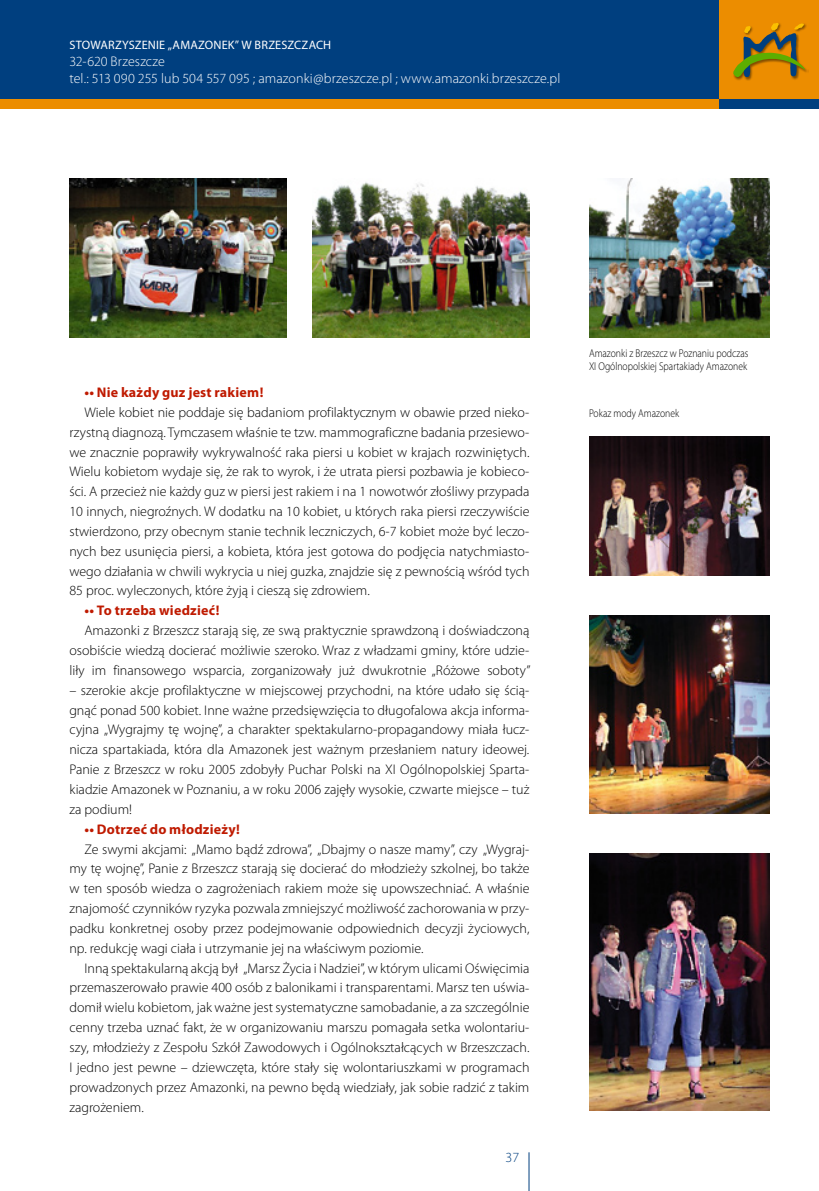
<style>
.page{position:relative;width:819px;height:1191px;background:#fff}
.page>*{position:absolute;margin:0;border:0;box-sizing:border-box;transform-origin:0 0}
.t1{font:300 14px/19.8px "Myriad Pro";color:#000;text-align:justify}
.t2{font:300 14px/16.8px "Myriad Pro";letter-spacing:.005em;color:#fff}
.t3{font:700 14px "Myriad Pro";letter-spacing:.015em;color:#bf1a00}
.t4{font:300 14px "Myriad Pro";color:#003f7f}
.t5{font:12.25px "Myriad Pro";letter-spacing:.01em;color:#fff}
.t6{font:300 11.38px/13.7px "Myriad Pro";color:#000;scale:.85 1}
</style>
<div class="page">
<div style="left:0;top:0;width:719px;height:99px;background:#003f7f"></div>
<div style="left:719px;top:0;width:100px;height:99px;background:#ec8d00"></div>
<div style="left:0;top:99px;width:719px;height:10px;background:#ec8d00"></div>
<div style="left:719px;top:99px;width:100px;height:10px;background:#003f7f"></div>
<div style="left:732px;top:22px;width:76px;height:59px;background:#000;opacity:.45"></div>
<svg style="left:733px;top:23px;width:72px;height:54px"></svg>
<hr style="left:528px;top:1152px;width:1px;height:39px;background:#003f7f">
<img style="left:313px;top:182px;width:216px;height:155px">
<img style="left:69px;top:179px;width:217px;height:158px">
<img style="left:589px;top:437px;width:180px;height:138px">
<img style="left:589px;top:853px;width:180px;height:257px">
<img style="left:589px;top:615px;width:180px;height:198px">
<img style="left:589px;top:179px;width:180px;height:158px">
<p class="t5" style="left:69px;top:38px;width:263px">STOWARZYSZENIE „AMAZONEK” W BRZESZCZACH</p>
<p class="t2" style="left:69px;top:53px;width:492px">32-620 Brzeszcze<br>tel.: 513 090 255 lub 504 557 095 ; amazonki@brzeszcze.pl ; www.amazonki.brzeszcze.pl</p>
<p class="t3" style="left:84px;top:384px;width:181px">•• Nie każdy guz jest rakiem!</p>
<p class="t1" style="left:69px;top:402px;width:461px;text-indent:15px">Wiele kobiet nie poddaje się badaniom profilaktycznym w obawie przed nieko&shy;rzystną diagnozą. Tymczasem właśnie te tzw. mammograficzne badania przesiewo&shy;we znacznie poprawiły wykrywalność raka piersi u kobiet w krajach rozwiniętych.<br>Wielu kobietom wydaje się, że rak to wyrok, i że utrata piersi pozbawia je kobieco&shy;ści. A przecież nie każdy guz w piersi jest rakiem i na 1 nowotwór złośliwy przypada 10 innych, niegroźnych. W dodatku na 10 kobiet, u których raka piersi rzeczywiście stwierdzono, przy obecnym stanie technik leczniczych, 6-7 kobiet może być leczo&shy;nych bez usunięcia piersi, a kobieta, która jest gotowa do podjęcia natychmiasto&shy;wego działania w chwili wykrycia u niej guzka, znajdzie się z pewnością wśród tych 85 proc. wyleczonych, które żyją i cieszą się zdrowiem.</p>
<p class="t3" style="left:84px;top:603px;width:137px">•• To trzeba wiedzieć!</p>
<p class="t1" style="left:69px;top:621px;width:462px;text-indent:15px">Amazonki z Brzeszcz starają się, ze swą praktycznie sprawdzoną i doświadczoną osobiście wiedzą docierać możliwie szeroko. Wraz z władzami gminy, które udzie&shy;liły im finansowego wsparcia, zorganizowały już dwukrotnie „Różowe soboty”</p>
<p class="t1" style="left:69px;top:680px;width:461px">– szerokie akcje profilaktyczne w miejscowej przychodni, na które udało się ścią&shy;gnąć ponad 500 kobiet. Inne ważne przedsięwzięcia to długofalowa akcja informa&shy;cyjna „Wygrajmy tę wojnę”, a charakter spektakularno-propagandowy miała łucz&shy;nicza spartakiada, która dla Amazonek jest ważnym przesłaniem natury ideowej.<br>Panie z Brzeszcz w roku 2005 zdobyły Puchar Polski na XI Ogólnopolskiej Sparta&shy;kiadzie Amazonek w Poznaniu, a w roku 2006 zajęły wysokie, czwarte miejsce – tuż za podium!</p>
<p class="t3" style="left:84px;top:821px;width:157px">•• Dotrzeć do młodzieży!</p>
<p class="t1" style="left:69px;top:839px;width:461px;text-indent:15px">Ze swymi akcjami: „Mamo bądź zdrowa”, „Dbajmy o nasze mamy”, czy „Wygraj&shy;my tę wojnę”, Panie z Brzeszcz starają się docierać do młodzieży szkolnej, bo także w ten sposób wiedza o zagrożeniach rakiem może się upowszechniać. A właśnie znajomość czynników ryzyka pozwala zmniejszyć możliwość zachorowania w przy&shy;padku konkretnej osoby przez podejmowanie odpowiednich decyzji życiowych, np. redukcję wagi ciała i utrzymanie jej na właściwym poziomie.</p>
<p class="t1" style="left:69px;top:958px;width:461px;text-indent:15px">Inną spektakularną akcją był „Marsz Życia i Nadziei”, w którym ulicami Oświęcimia przemaszerowało prawie 400 osób z balonikami i transparentami. Marsz ten uświa&shy;domił wielu kobietom, jak ważne jest systematyczne samobadanie, a za szczególnie cenny trzeba uznać fakt, że w organizowaniu marszu pomagała setka wolontariu&shy;szy, młodzieży z Zespołu Szkół Zawodowych i Ogólnokształcących w Brzeszczach.<br>I jedno jest pewne – dziewczęta, które stały się wolontariuszkami w programach prowadzonych przez Amazonki, na pewno będą wiedziały, jak sobie radzić z takim zagrożeniem.</p>
<p class="t4" style="left:505px;top:1149px;width:15px">37</p>
<p class="t6" style="left:589px;top:346px;width:189px">Amazonki z Brzeszcz w Poznaniu podczas<br>XI Ogólnopolskiej Spartakiady Amazonek</p>
<p class="t6" style="left:589px;top:406px;width:107px">Pokaz mody Amazonek</p>
</div>
